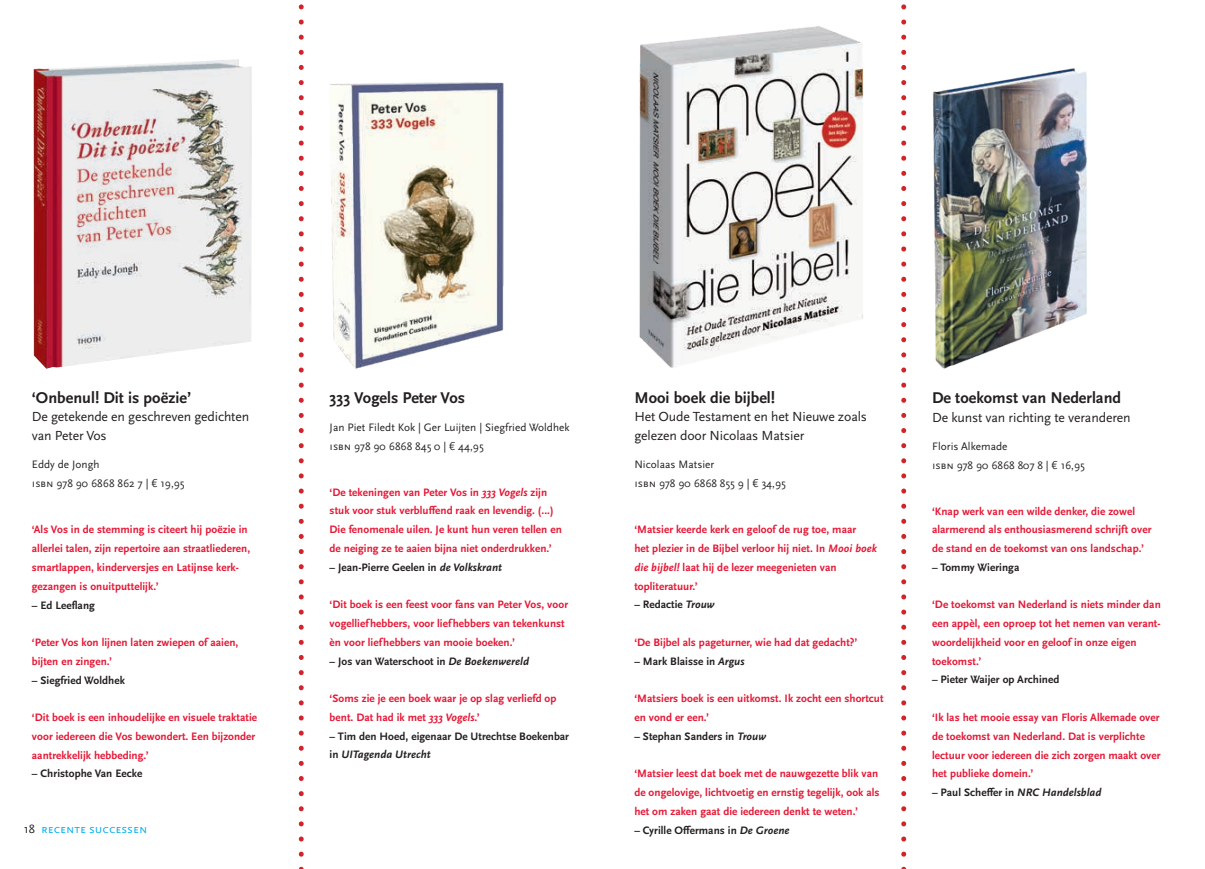
<style>
.page{position:relative;width:1205px;height:869px;background:#fff}
.page>*{position:absolute;margin:0;border:0;box-sizing:border-box;transform-origin:0 0}
.t1{font:700 16.25px "Scala Sans Pro";color:#231f20}
.t2{font:13.75px/18.8px "Scala Sans Pro";letter-spacing:-.01em;color:#231f20}
.t3{font:12.5px "Scala Sans Pro";color:#00aeef}
.t4{font:700 11.25px/18.8px "Scala Sans Pro";letter-spacing:.005em;color:#e51836}
.t5{font:700 11.25px/18.8px "Scala Sans Pro";letter-spacing:.005em;color:#231f20}
.t6{font:11.25px/18.8px "Scala Sans Pro";color:#231f20}
.s1{font-family:"Avenir"}
.s2{color:#231f20}
.s3{font-style:italic}
</style>
<div class="page">
<img style="left:34px;top:59px;width:218px;height:309px">
<img style="left:330px;top:82px;width:174px;height:287px">
<svg style="left:299px;top:7px;width:5px;height:862px"></svg>
<svg style="left:901px;top:7px;width:5px;height:862px"></svg>
<img style="left:639px;top:26px;width:225px;height:342px">
<img style="left:933px;top:68px;width:154px;height:301px">
<h1 class="t1" style="left:32px;top:388px;width:161px">‘Onbenul! Dit is poëzie’</h1>
<p class="t2" style="left:32px;top:407px;width:219px">De getekende en geschreven gedichten van Peter Vos</p>
<p class="t6" style="left:32px;top:455px;width:154px">Eddy de Jongh<br>isbn 978 90 6868 862 7 | <span class="s1">€</span> 19,95</p>
<p class="t4" style="left:32px;top:520px;width:220px">‘Als Vos in de stemming is citeert hij poëzie in allerlei talen, zijn repertoire aan straatliederen, smartlappen, kinderversjes en Latijnse kerk&shy;gezangen is onuitputtelijk.’</p>
<p class="t5" style="left:32px;top:595px;width:65px">– Ed Leeflang</p>
<p class="t4" style="left:32px;top:632px;width:208px">‘Peter Vos kon lijnen laten zwiepen of aaien, bijten en zingen.’</p>
<p class="t5" style="left:32px;top:670px;width:95px">– Siegfried Woldhek</p>
<p class="t4" style="left:32px;top:707px;width:227px">‘Dit boek is een inhoudelijke en visuele traktatie voor iedereen die Vos bewondert. Een bijzonder aantrekkelijk hebbeding.’</p>
<p class="t5" style="left:32px;top:764px;width:112px">– Christophe Van Eecke</p>
<p class="t3" style="left:24px;top:821px;width:125px"><span class="s2">18</span> recente successen</p>
<h1 class="t1" style="left:330px;top:388px;width:137px">333 Vogels Peter Vos</h1>
<p class="t6" style="left:330px;top:417px;width:241px">Jan Piet Filedt Kok | Ger Luijten | Siegfried Woldhek isbn 978 90 6868 845 0 | <span class="s1">€</span> 44,95</p>
<p class="t4" style="left:330px;top:482px;width:234px">‘De tekeningen van Peter Vos in <span class="s3">333 Vogels</span> zijn stuk voor stuk verbluffend raak en levendig. (...)<br>Die fenomenale uilen. Je kunt hun veren tellen en de neiging ze te aaien bijna niet onderdrukken.’</p>
<p class="t5" style="left:330px;top:557px;width:174px">– Jean-Pierre Geelen in <span class="s3">de Volkskrant</span></p>
<p class="t4" style="left:330px;top:595px;width:240px">‘Dit boek is een feest voor fans van Peter Vos, voor vogelliefhebbers, voor liefhebbers van tekenkunst èn voor liefhebbers van mooie boeken.’</p>
<p class="t5" style="left:330px;top:651px;width:201px">– Jos van Waterschoot in <span class="s3">De Boekenwereld</span></p>
<p class="t4" style="left:330px;top:689px;width:228px">‘Soms zie je een boek waar je op slag verliefd op bent. Dat had ik met <span class="s3">333 Vogels</span>.’</p>
<p class="t5" style="left:330px;top:726px;width:241px">– Tim den Hoed, eigenaar De Utrechtse Boekenbar in <span class="s3">UITagenda Utrecht</span></p>
<h1 class="t1" style="left:634px;top:388px;width:142px">Mooi boek die bijbel!</h1>
<p class="t2" style="left:634px;top:407px;width:234px">Het Oude Testament en het Nieuwe zoals gelezen door Nicolaas Matsier</p>
<p class="t6" style="left:634px;top:455px;width:153px">Nicolaas Matsier<br>isbn 978 90 6868 855 9 | <span class="s1">€</span> 34,95</p>
<p class="t4" style="left:634px;top:520px;width:244px">‘Matsier keerde kerk en geloof de rug toe, maar<br>het plezier in de Bijbel verloor hij niet. In <span class="s3">Mooi boek die bijbel!</span> laat hij de lezer meegenieten van topliteratuur.’</p>
<p class="t5" style="left:634px;top:595px;width:82px">– Redactie <span class="s3">Trouw</span></p>
<p class="t4" style="left:634px;top:632px;width:224px">‘De Bijbel als pageturner, wie had dat gedacht?’</p>
<p class="t5" style="left:634px;top:651px;width:112px">– Mark Blaisse in <span class="s3">Argus</span></p>
<p class="t4" style="left:634px;top:688px;width:251px">‘Matsiers boek is een uitkomst. Ik zocht een shortcut en vond er een.’</p>
<p class="t5" style="left:634px;top:726px;width:133px">– Stephan Sanders in <span class="s3">Trouw</span></p>
<p class="t4" style="left:634px;top:763px;width:247px;text-align:justify">‘Matsier leest dat boek met de nauwgezette blik van de ongelovige, lichtvoetig en ernstig tegelijk, ook als het om zaken gaat die iedereen denkt te weten.’</p>
<p class="t5" style="left:634px;top:820px;width:157px">– Cyrille Offermans in <span class="s3">De Groene</span></p>
<h1 class="t1" style="left:932px;top:388px;width:191px">De toekomst van Nederland</h1>
<p class="t2" style="left:932px;top:408px;width:200px">De kunst van richting te veranderen</p>
<p class="t6" style="left:932px;top:436px;width:154px">Floris Alkemade<br>isbn 978 90 6868 807 8 | <span class="s1">€</span> 16,95</p>
<p class="t4" style="left:932px;top:501px;width:221px">‘Knap werk van een wilde denker, die zowel alarmerend als enthousiasmerend schrijft over de stand en de toekomst van ons landschap.’</p>
<p class="t5" style="left:932px;top:557px;width:89px">– Tommy Wieringa</p>
<p class="t4" style="left:932px;top:595px;width:230px">‘De toekomst van Nederland is niets minder dan een appèl, een oproep tot het nemen van verant&shy;woordelijkheid voor en geloof in onze eigen toekomst.’</p>
<p class="t5" style="left:932px;top:670px;width:129px">– Pieter Waijer op Archined</p>
<p class="t4" style="left:932px;top:707px;width:230px">‘Ik las het mooie essay van Floris Alkemade over de toekomst van Nederland. Dat is verplichte lectuur voor iedereen die zich zorgen maakt over het publieke domein.’</p>
<p class="t5" style="left:932px;top:782px;width:171px">– Paul Scheffer in <span class="s3">NRC Handelsblad</span></p>
</div>
